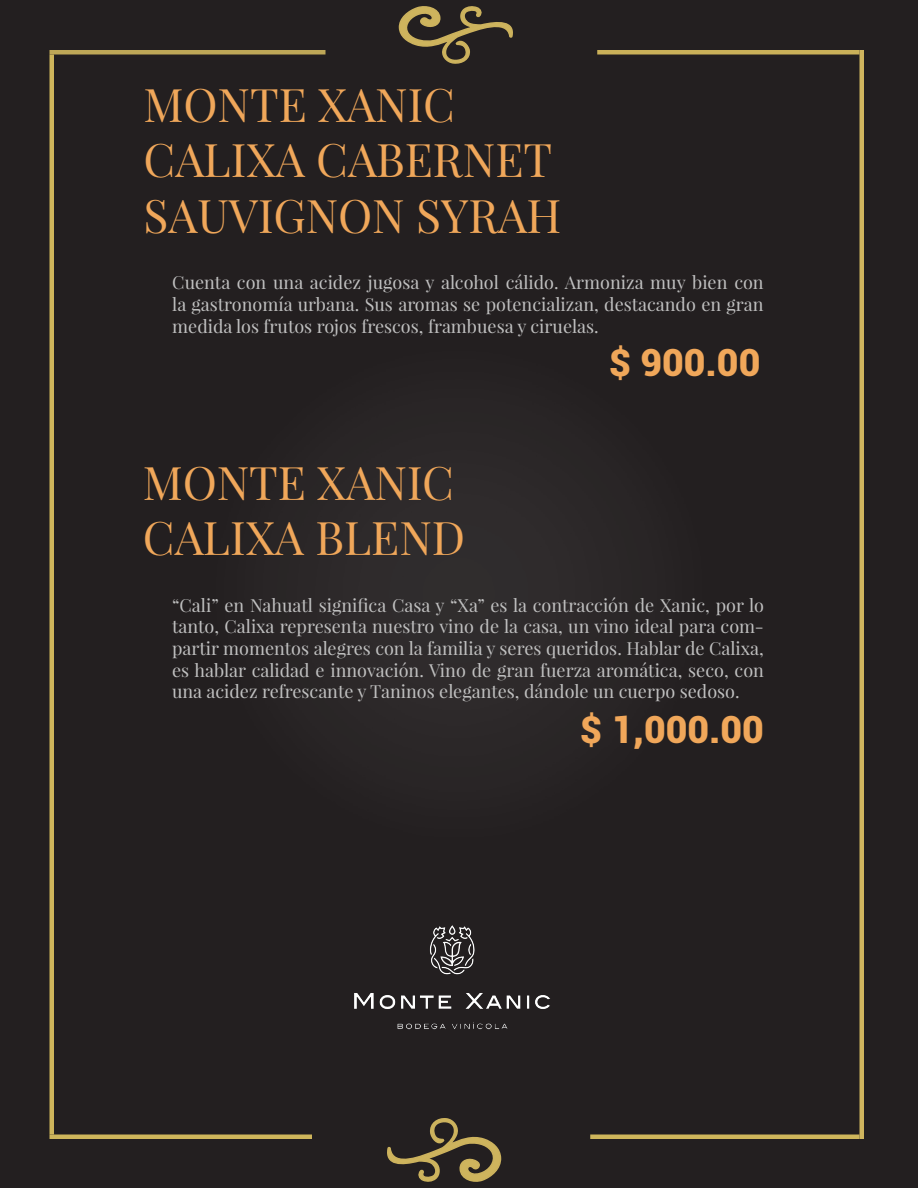
<style>
.page{position:relative;width:918px;height:1188px;background:#231f20}
.page>*{position:absolute;margin:0;border:0;box-sizing:border-box;transform-origin:0 0}
.t1{font:46.2px/55.5px "Playfair Display";color:#f0a75a}
.t2{font:900 37.5px "Roboto";color:#f0a75a}
.t3{font:18px/21.6px "Playfair Display";color:#c0c0c0;text-align:justify}
</style>
<div class="page">
<div style="left:197px;top:332px;width:524px;height:524px;background:#292526;border-radius:50%"></div>
<svg style="left:399px;top:6px;width:114px;height:58px"></svg>
<svg style="left:387px;top:1118px;width:114px;height:64px"></svg>
<div style="left:50px;top:50px;width:276px;height:5px;background:#bea757"></div>
<div style="left:597px;top:50px;width:263px;height:5px;background:#cab059"></div>
<hr style="left:50px;top:1135px;width:262px;height:4px;background:#ceb55b">
<hr style="left:590px;top:1135px;width:270px;height:4px;background:#ceb55b">
<hr style="left:50px;top:55px;width:4px;height:1080px;background:#ceb55b">
<hr style="left:860px;top:50px;width:4px;height:1089px;background:#cfb55e">
<img style="left:354px;top:925px;width:196px;height:105px">
<p class="t1" style="left:144px;top:77px;width:313px">MONTE XANIC</p>
<p class="t1" style="left:144px;top:132px;width:419px">CALIXA CABERNET<br>SAUVIGNON SYRAH</p>
<p class="t3" style="left:172px;top:272px;width:593px">Cuenta con una acidez jugosa y alcohol cálido. Armoniza muy bien con la gastronomía urbana. Sus aromas se potencializan, destacando en gran medida los frutos rojos frescos, frambuesa y ciruelas.</p>
<p class="t1" style="left:143px;top:455px;width:324px">MONTE XANIC<br>CALIXA BLEND</p>
<p class="t2" style="left:609px;top:337px;width:153px">$ 900.00</p>
<p class="t3" style="left:172px;top:594px;width:593px">“Cali” en Nahuatl significa Casa y “Xa” es la contracción de Xanic, por lo tanto, Calixa representa nuestro vino de la casa, un vino ideal para com&shy;partir momentos alegres con la familia y seres queridos. Hablar de Calixa, es hablar calidad e innovación. Vino de gran fuerza aromática, seco, con una acidez refrescante y Taninos elegantes, dándole un cuerpo sedoso.</p>
<p class="t2" style="left:580px;top:703px;width:186px">$ 1,000.00</p>
</div>
